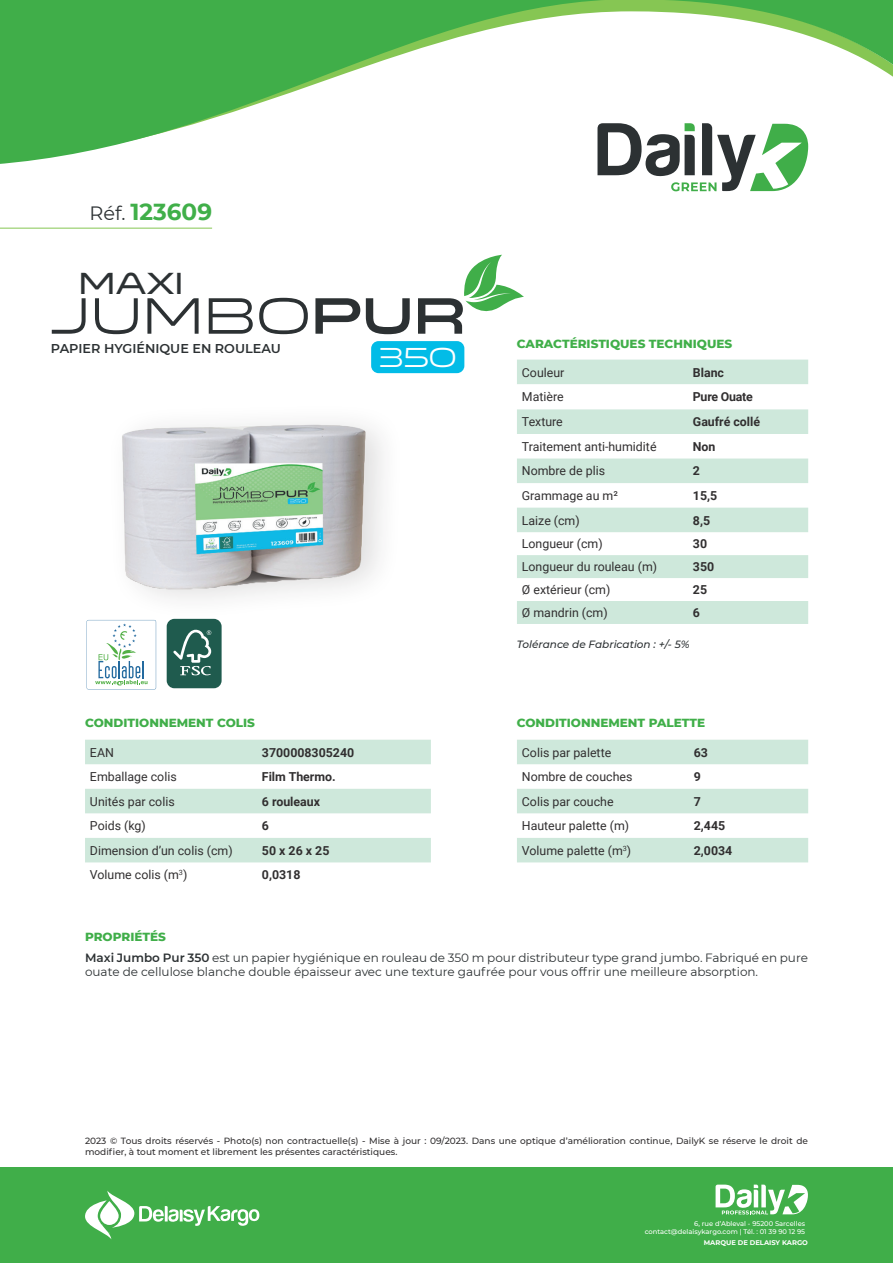
<style>
.page{position:relative;width:893px;height:1263px;background:#fff}
.page>*{position:absolute;margin:0;border:0;box-sizing:border-box;transform-origin:0 0}
.t1{font:51.75px "Venera 500";color:#2c3133}
.t2{font:30.9px "Venera 700";color:#2c3133}
.t3{font:27.9px "Venera 500";color:#fff}
.t4{font:700 23.1px "Montserrat";color:#40af49}
.t5{font:600 12.75px "Montserrat";color:#2c3133}
.t6{font:12.3px "Roboto";color:#312f30}
.t7{font:700 12.3px "Roboto";color:#312f30}
.t8{font:700 12.3px "Roboto";letter-spacing:-.02em;color:#312f30}
.t9{font:12px/14.4px "Montserrat";color:#2c3133}
.t10{font:800 12px "Montserrat";color:#40af49}
.t11{font:800 12px "Montserrat";color:#40ae49}
.t12{font:italic 500 10.5px "Montserrat";color:#2c3133}
.t13{font:500 9px/10.8px "Montserrat";color:#312f30}
.t14{font:500 6.75px/8.1px "Montserrat";color:#fff;text-align:right}
.t15{font:700 6.75px "Montserrat";color:#fff}
.s1{font-weight:400;font-size:19.35px;color:#2c3133}
.s2{font-family:"Venera 900"}
.s3{font-weight:600}
</style>
<div class="page">
<div style="left:0;top:1167px;width:893px;height:96px;background:#40ae49"></div>
<svg style="left:716px;top:1184px;width:92px;height:30px"></svg>
<svg style="left:85px;top:1191px;width:174px;height:48px"></svg>
<svg style="left:597px;top:167px;width:207px;height:24px"></svg>
<svg style="left:0;top:0;width:893px;height:165px"></svg>
<svg style="left:87px;top:620px;width:69px;height:69px"></svg>
<hr style="left:0;top:228px;width:212px;height:1px;background:#86c653">
<svg style="left:85px;top:740px;width:346px;height:122px"></svg>
<svg style="left:517px;top:740px;width:291px;height:122px"></svg>
<div style="left:167px;top:619px;width:55px;height:69px;background:#1f5b4e;border-radius:8px"></div>
<svg style="left:175px;top:654px;width:36px;height:21px"></svg>
<svg style="left:517px;top:360px;width:291px;height:264px;fill:#cee8db"></svg>
<svg style="left:464px;top:255px;width:60px;height:57px"></svg>
<div style="left:371px;top:341px;width:93px;height:32px;background:#02bce7;border-radius:7px"></div>
<img style="left:94px;top:370px;width:297px;height:284px">
<h3 class="t4" style="left:89px;top:195px;width:124px"><span class="s1">Réf.</span> 123609</h3>
<h2 class="t2" style="left:78px;top:264px;width:107px">MAXI</h2>
<h1 class="t1" style="left:51px;top:285px;width:416px">JUMBO<span class="s2">pur</span></h1>
<p class="t5" style="left:51px;top:340px;width:231px">PAPIER HYGIÉNIQUE EN ROULEAU</p>
<h3 class="t3" style="left:378px;top:341px;width:80px">350</h3>
<p class="t10" style="left:517px;top:335px;width:217px">CARACTÉRISTIQUES TECHNIQUES</p>
<p class="t6" style="left:522px;top:363px;width:44px">Couleur</p>
<p class="t7" style="left:693px;top:363px;width:33px">Blanc</p>
<p class="t6" style="left:522px;top:388px;width:43px">Matière</p>
<p class="t8" style="left:693px;top:388px;width:61px">Pure Ouate</p>
<p class="t6" style="left:522px;top:413px;width:42px">Texture</p>
<p class="t7" style="left:693px;top:413px;width:69px">Gaufré collé</p>
<p class="t6" style="left:522px;top:438px;width:136px">Traitement anti-humidité</p>
<p class="t7" style="left:693px;top:438px;width:24px">Non</p>
<p class="t6" style="left:522px;top:462px;width:85px">Nombre de plis</p>
<p class="t7" style="left:693px;top:462px;width:9px">2</p>
<p class="t6" style="left:522px;top:487px;width:98px">Grammage au m²</p>
<p class="t7" style="left:693px;top:487px;width:26px">15,5</p>
<p class="t6" style="left:522px;top:511px;width:59px">Laize (cm)</p>
<p class="t7" style="left:693px;top:511px;width:19px">8,5</p>
<p class="t6" style="left:522px;top:535px;width:82px">Longueur (cm)</p>
<p class="t7" style="left:693px;top:535px;width:16px">30</p>
<p class="t6" style="left:522px;top:558px;width:137px">Longueur du rouleau (m)</p>
<p class="t7" style="left:693px;top:558px;width:23px">350</p>
<p class="t6" style="left:522px;top:581px;width:90px">Ø extérieur (cm)</p>
<p class="t7" style="left:693px;top:581px;width:16px">25</p>
<p class="t6" style="left:522px;top:604px;width:87px">Ø mandrin (cm)</p>
<p class="t7" style="left:693px;top:604px;width:9px">6</p>
<p class="t12" style="left:517px;top:637px;width:174px">Tolérance de Fabrication : +/- 5%</p>
<p class="t11" style="left:85px;top:714px;width:172px">CONDITIONNEMENT COLIS</p>
<p class="t10" style="left:517px;top:714px;width:190px">CONDITIONNEMENT PALETTE</p>
<p class="t6" style="left:90px;top:744px;width:25px">EAN</p>
<p class="t7" style="left:262px;top:744px;width:94px">3700008305240</p>
<p class="t6" style="left:90px;top:768px;width:88px">Emballage colis</p>
<p class="t7" style="left:262px;top:768px;width:75px">Film Thermo.</p>
<p class="t6" style="left:90px;top:793px;width:86px">Unités par colis</p>
<p class="t7" style="left:262px;top:793px;width:60px">6 rouleaux</p>
<p class="t6" style="left:90px;top:817px;width:57px">Poids (kg)</p>
<p class="t7" style="left:262px;top:817px;width:9px">6</p>
<p class="t6" style="left:90px;top:842px;width:144px">Dimension d’un colis (cm)</p>
<p class="t7" style="left:262px;top:842px;width:69px">50 x 26 x 25</p>
<p class="t6" style="left:90px;top:866px;width:99px">Volume colis (m<sup>3</sup>)</p>
<p class="t7" style="left:262px;top:866px;width:40px">0,0318</p>
<p class="t6" style="left:522px;top:744px;width:91px">Colis par palette</p>
<p class="t7" style="left:694px;top:744px;width:16px">63</p>
<p class="t6" style="left:522px;top:768px;width:112px">Nombre de couches</p>
<p class="t7" style="left:694px;top:768px;width:9px">9</p>
<p class="t6" style="left:522px;top:793px;width:93px">Colis par couche</p>
<p class="t7" style="left:694px;top:793px;width:9px">7</p>
<p class="t6" style="left:522px;top:817px;width:109px">Hauteur palette (m)</p>
<p class="t7" style="left:694px;top:817px;width:33px">2,445</p>
<p class="t6" style="left:522px;top:842px;width:111px">Volume palette (m<sup>3</sup>)</p>
<p class="t7" style="left:694px;top:842px;width:40px">2,0034</p>
<p class="t11" style="left:85px;top:928px;width:82px">PROPRIÉTÉS</p>
<p class="t9" style="left:85px;top:950px;width:724px"><span class="s3">Maxi Jumbo Pur 350</span> est un papier hygiénique en rouleau de 350 m pour distributeur type grand jumbo. Fabriqué en pure ouate de cellulose blanche double épaisseur avec une texture gaufrée pour vous offrir une meilleure absorption.</p>
<p class="t13" style="left:85px;top:1135px;width:724px">2023 © Tous droits réservés - Photo(s) non contractuelle(s) - Mise à jour : 09/2023. Dans une optique d’amélioration continue, DailyK se réserve le droit de modifier, à tout moment et librement les présentes caractéristiques.</p>
<p class="t14" style="left:645px;top:1219px;width:162px">6, rue d’Ableval - 95200 Sarcelles contact@delaisykargo.com | Tél. : 01 39 90 12 95</p>
<p class="t15" style="left:704px;top:1238px;width:106px">MARQUE DE DELAISY KARGO</p>
</div>
